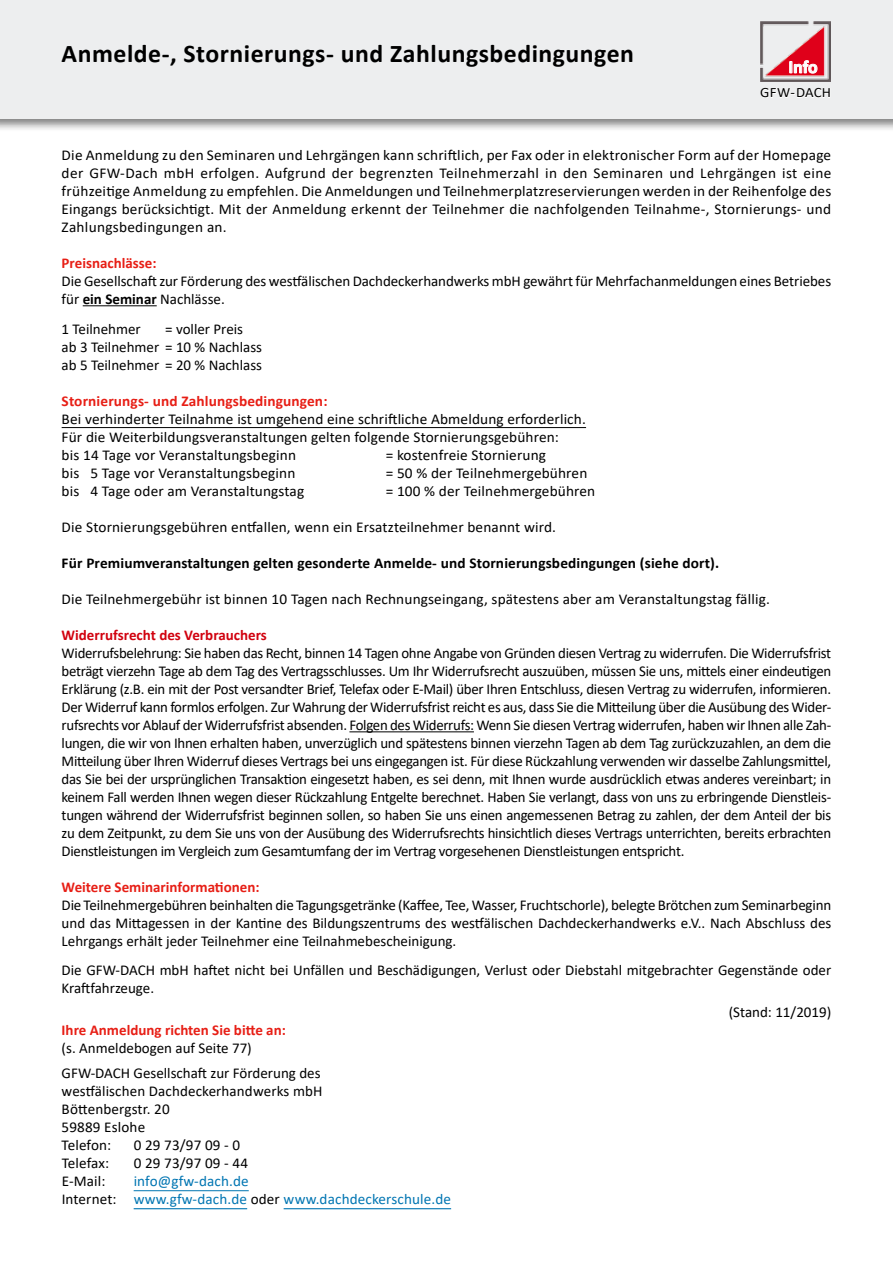
<style>
.page{position:relative;width:893px;height:1263px;background:#fff}
.page>*{position:absolute;margin:0;border:0;box-sizing:border-box;transform-origin:0 0}
.t1{font:700 25.5px "Calibri";letter-spacing:.02em;color:#000}
.t2{font:700 18px "Calibri";color:#fff}
.t3{font:15px/18px "Calibri";color:#000}
.t4{font:700 15px "Calibri";color:#e71e15}
.t5{font:700 15px "Calibri";letter-spacing:.01em;color:#000}
.t6{font:15px/18px "Calibri";letter-spacing:.01em;color:#0075b2}
.t7{font:700 15px "Calibri";color:#d1010e}
.t8{font:14.25px "Calibri";letter-spacing:.01em;color:#000;scale:1.04 1}
.s1{font-weight:700}
.s2{color:#000}
</style>
<div class="page">
<div style="left:0;top:0;width:893px;height:132px;background:#000;opacity:.5"></div>
<div style="left:0;top:0;width:893px;height:119px;background:#edeeef"></div>
<hr style="left:83px;top:305px;width:74px;height:1px;background:#000">
<hr style="left:62px;top:427px;width:524px;height:1px;background:#000">
<hr style="left:349px;top:731px;width:125px;height:1px;background:#000">
<hr style="left:134px;top:1190px;width:115px;height:1px;background:#0075b2">
<hr style="left:134px;top:1208px;width:113px;height:1px;background:#0075b2">
<hr style="left:284px;top:1208px;width:167px;height:1px;background:#0075b2">
<img style="left:761px;top:21px;width:69px;height:60px">
<svg style="left:789px;top:60px;width:29px;height:14px"></svg>
<svg style="left:761px;top:88px;width:69px;height:10px"></svg>
<h1 class="t1" style="left:62px;top:35px;width:574px">Anmelde-, Stornierungs- und Zahlungsbedingungen</h1>
<p class="t2" style="left:788px;top:54px;width:31px">Info</p>
<p class="t8" style="left:760px;top:83px;width:69px">GFW-DACH</p>
<p class="t3" style="left:62px;top:146px;width:771px;text-align:justify">Die Anmeldung zu den Seminaren und Lehrgängen kann schriftlich, per Fax oder in elektronischer Form auf der Homepage der GFW-Dach mbH erfolgen. Aufgrund der begrenzten Teilnehmerzahl in den Seminaren und Lehrgängen ist eine frühzeitige Anmeldung zu empfehlen. Die Anmeldungen und Teilnehmerplatzreservierungen werden in der Reihenfolge des Eingangs berücksichtigt. Mit der Anmeldung erkennt der Teilnehmer die nachfolgenden Teilnahme-, Stornierungs- und Zahlungsbedingungen an.</p>
<p class="t4" style="left:62px;top:252px;width:96px">Preisnachlässe:</p>
<p class="t3" style="left:62px;top:272px;width:771px">Die Gesellschaft zur Förderung des westfälischen Dachdeckerhandwerks mbH gewährt für Mehrfachanmeldungen eines Betriebes für <span class="s1">ein Seminar</span> Nachlässe.</p>
<p class="t3" style="left:62px;top:320px;width:81px">1 Teilnehmer</p>
<p class="t3" style="left:62px;top:320px;width:202px;text-indent:104px">= voller Preis<br>ab 3 Teilnehmer = 10 % Nachlass ab 5 Teilnehmer = 20 % Nachlass</p>
<p class="t4" style="left:62px;top:390px;width:267px">Stornierungs- und Zahlungsbedingungen:</p>
<p class="t3" style="left:62px;top:410px;width:526px">Bei verhinderter Teilnahme ist umgehend eine schriftliche Abmeldung erforderlich.<br>Für die Weiterbildungsveranstaltungen gelten folgende Stornierungsgebühren:<br>bis 14 Tage vor Veranstaltungsbeginn</p>
<p class="t3" style="left:386px;top:446px;width:162px">= kostenfreie Stornierung</p>
<p class="t3" style="left:62px;top:464px;width:235px">bis 5 Tage vor Veranstaltungsbeginn</p>
<p class="t3" style="left:386px;top:464px;width:203px">= 50 % der Teilnehmergebühren</p>
<p class="t3" style="left:62px;top:482px;width:244px">bis 4 Tage oder am Veranstaltungstag</p>
<p class="t3" style="left:386px;top:482px;width:211px">= 100 % der Teilnehmergebühren</p>
<p class="t3" style="left:62px;top:518px;width:496px">Die Stornierungsgebühren entfallen, wenn ein Ersatzteilnehmer benannt wird.</p>
<p class="t5" style="left:62px;top:552px;width:659px">Für Premiumveranstaltungen gelten gesonderte Anmelde- und Stornierungsbedingungen (siehe dort).</p>
<p class="t3" style="left:62px;top:590px;width:710px">Die Teilnehmergebühr ist binnen 10 Tagen nach Rechnungseingang, spätestens aber am Veranstaltungstag fällig.</p>
<p class="t7" style="left:62px;top:624px;width:207px">Widerrufsrecht des Verbrauchers</p>
<p class="t3" style="left:62px;top:644px;width:771px;text-align:justify">Widerrufsbelehrung: Sie haben das Recht, binnen 14 Tagen ohne Angabe von Gründen diesen Vertrag zu widerrufen. Die Widerrufsfrist beträgt vierzehn Tage ab dem Tag des Vertragsschlusses. Um Ihr Widerrufsrecht auszuüben, müssen Sie uns, mittels einer eindeutigen Erklärung (z.B. ein mit der Post versandter Brief, Telefax oder E-Mail) über Ihren Entschluss, diesen Vertrag zu widerrufen, informieren.<br>Der Widerruf kann formlos erfolgen. Zur Wahrung der Widerrufsfrist reicht es aus, dass Sie die Mitteilung über die Ausübung des Wider&shy;rufsrechts vor Ablauf der Widerrufsfrist absenden. Folgen des Widerrufs: Wenn Sie diesen Vertrag widerrufen, haben wir Ihnen alle Zah&shy;lungen, die wir von Ihnen erhalten haben, unverzüglich und spätestens binnen vierzehn Tagen ab dem Tag zurückzuzahlen, an dem die Mitteilung über Ihren Widerruf dieses Vertrags bei uns eingegangen ist. Für diese Rückzahlung verwenden wir dasselbe Zahlungsmittel, das Sie bei der ursprünglichen Transaktion eingesetzt haben, es sei denn, mit Ihnen wurde ausdrücklich etwas anderes vereinbart; in keinem Fall werden Ihnen wegen dieser Rückzahlung Entgelte berechnet. Haben Sie verlangt, dass von uns zu erbringende Dienstleis&shy;tungen während der Widerrufsfrist beginnen sollen, so haben Sie uns einen angemessenen Betrag zu zahlen, der dem Anteil der bis zu dem Zeitpunkt, zu dem Sie uns von der Ausübung des Widerrufsrechts hinsichtlich dieses Vertrags unterrichten, bereits erbrachten Dienstleistungen im Vergleich zum Gesamtumfang der im Vertrag vorgesehenen Dienstleistungen entspricht.</p>
<p class="t4" style="left:62px;top:876px;width:199px">Weitere Seminarinformationen:</p>
<p class="t3" style="left:62px;top:896px;width:771px;text-align:justify">Die Teilnehmergebühren beinhalten die Tagungsgetränke (Kaffee, Tee, Wasser, Fruchtschorle), belegte Brötchen zum Seminarbeginn und das Mittagessen in der Kantine des Bildungszentrums des westfälischen Dachdeckerhandwerks e.V.. Nach Abschluss des Lehrgangs erhält jeder Teilnehmer eine Teilnahmebescheinigung.</p>
<p class="t3" style="left:62px;top:960px;width:771px">Die GFW-DACH mbH haftet nicht bei Unfällen und Beschädigungen, Verlust oder Diebstahl mitgebrachter Gegenstände oder<br>Kraftfahrzeuge.</p>
<p class="t3" style="left:729px;top:1002px;width:104px">(Stand: 11/2019)</p>
<p class="t4" style="left:62px;top:1019px;width:226px">Ihre Anmeldung richten Sie bitte an:</p>
<p class="t3" style="left:62px;top:1034px;width:260px;line-height:25.5px">(s. Anmeldebogen auf Seite 77)<br>GFW-DACH Gesellschaft zur Förderung des</p>
<p class="t3" style="left:62px;top:1082px;width:262px">westfälischen Dachdeckerhandwerks mbH<br>Böttenbergstr. 20<br>59889 Eslohe<br>Telefon:</p>
<p class="t3" style="left:134px;top:1136px;width:108px">0 29 73/97 09 - 0</p>
<p class="t3" style="left:62px;top:1154px;width:49px">Telefax:</p>
<p class="t3" style="left:134px;top:1154px;width:116px">0 29 73/97 09 - 44</p>
<p class="t3" style="left:62px;top:1172px;width:45px">E-Mail:</p>
<p class="t6" style="left:62px;top:1172px;width:391px;text-indent:72px">info@gfw-dach.de<br><span class="s2">Internet:</span> www.gfw-dach.de <span class="s2">oder</span> www.dachdeckerschule.de</p>
</div>
